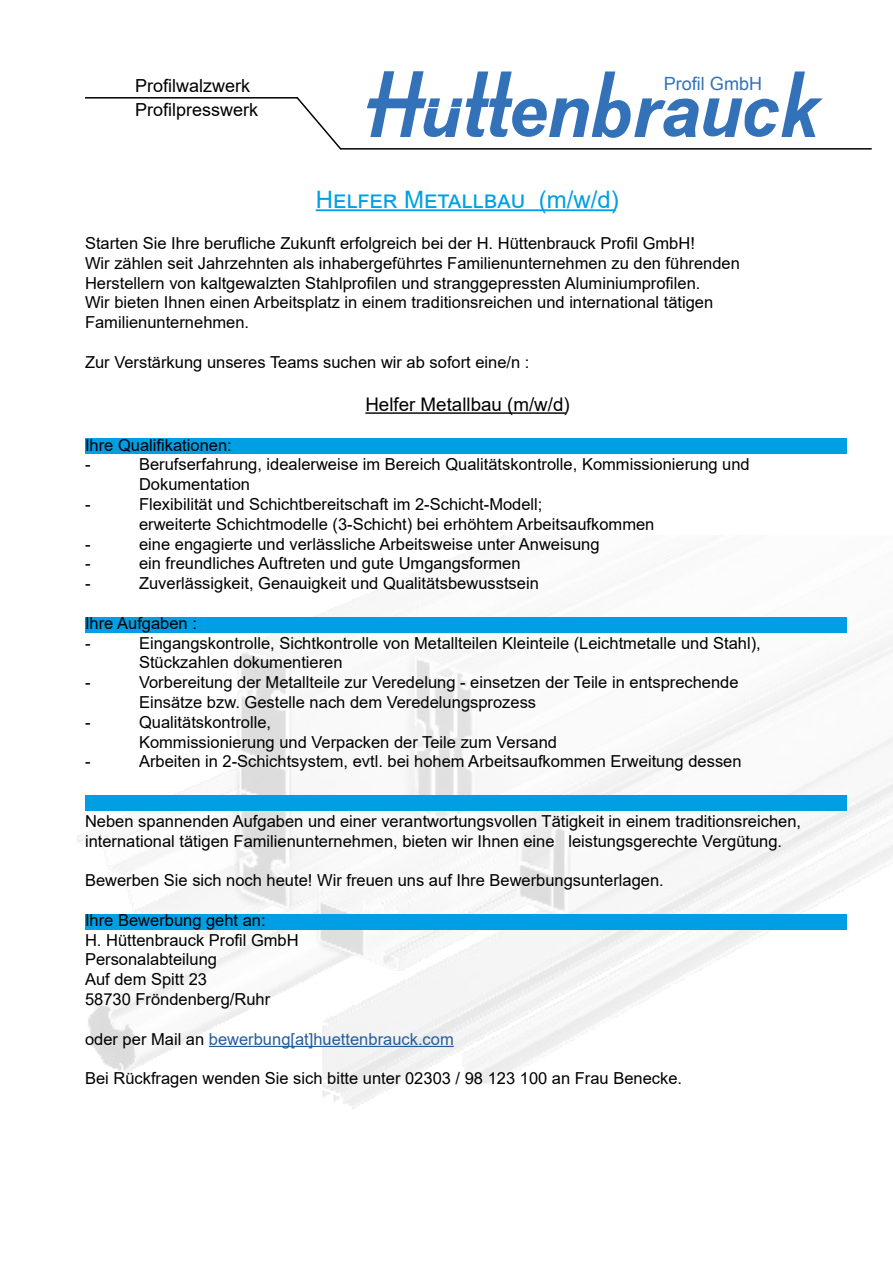
<style>
.page{position:relative;width:893px;height:1263px;background:#fff}
.page>*{position:absolute;margin:0;border:0;box-sizing:border-box;transform-origin:0 0}
.t1{font:24px "Arial";color:#009fe3}
.t2{font:18.75px "Arial";color:#000}
.t3{font:18.3px "Arial Narrow";color:#3372b8;scale:1.21 1}
.t4{font:18px/23.9px "Arial";color:#000}
.t5{font:16.5px/19.8px "Arial";color:#000}
.t6{font:16.5px "Arial";color:#275b9b}
.s1{font-style:inherit}
.s2{color:#000}
</style>
<div class="page">
<hr style="left:85px;top:97px;width:213px;height:2px;background:#000">
<hr style="left:340px;top:148px;width:532px;height:2px;background:#000">
<svg style="left:295px;top:97px;width:48px;height:53px"></svg>
<img style="left:77px;top:536px;width:816px;height:573px">
<hr style="left:316px;top:209px;width:299px;height:2px;background:#009fe3">
<hr style="left:365px;top:412px;width:201px;height:2px;background:#000">
<div style="left:85px;top:439px;width:761px;height:15px;background:#009fe3"></div>
<div style="left:85px;top:617px;width:761px;height:15px;background:#009fe3"></div>
<div style="left:85px;top:795px;width:761px;height:15px;background:#009fe3"></div>
<div style="left:85px;top:914px;width:761px;height:15px;background:#009fe3"></div>
<hr style="left:209px;top:1046px;width:245px;height:1px;background:#275b9b">
<svg style="left:367px;top:71px;width:456px;height:67px"></svg>
<p class="t4" style="left:135px;top:73px;width:125px">Profilwalzwerk<br>Profilpresswerk</p>
<p class="t3" style="left:664px;top:70px;width:83px">Profil GmbH</p>
<h1 class="t1" style="left:316px;top:183px;width:304px">Helfer Metallbau (<span class="s1">m/w/d)</span></h1>
<p class="t5" style="left:85px;top:233px;width:656px">Starten Sie Ihre berufliche Zukunft erfolgreich bei der H. Hüttenbrauck Profil GmbH!<br>Wir zählen seit Jahrzehnten als inhabergeführtes Familienunternehmen zu den führenden Herstellern von kaltgewalzten Stahlprofilen und stranggepressten Aluminiumprofilen.<br>Wir bieten Ihnen einen Arbeitsplatz in einem traditionsreichen und international tätigen Familienunternehmen.</p>
<p class="t5" style="left:85px;top:352px;width:446px">Zur Verstärkung unseres Teams suchen wir ab sofort eine/n :</p>
<p class="t2" style="left:365px;top:391px;width:206px">Helfer Metallbau (m/w/d)</p>
<p class="t5" style="left:85px;top:435px;width:148px">Ihre Qualifikationen: -</p>
<p class="t5" style="left:139px;top:455px;width:612px">Berufserfahrung, idealerweise im Bereich Qualitätskontrolle, Kommissionierung und<br>Dokumentation</p>
<p class="t5" style="left:85px;top:494px;width:7px">-</p>
<p class="t5" style="left:139px;top:494px;width:517px">Flexibilität und Schichtbereitschaft im 2-Schicht-Modell;<br>erweiterte Schichtmodelle (3-Schicht) bei erhöhtem Arbeitsaufkommen</p>
<p class="t5" style="left:85px;top:534px;width:7px">-</p>
<p class="t5" style="left:139px;top:534px;width:462px">eine engagierte und verlässliche Arbeitsweise unter Anweisung</p>
<p class="t5" style="left:85px;top:554px;width:7px">-</p>
<p class="t5" style="left:139px;top:554px;width:383px">ein freundliches Auftreten und gute Umgangsformen</p>
<p class="t5" style="left:85px;top:573px;width:7px">-</p>
<p class="t5" style="left:139px;top:573px;width:401px">Zuverlässigkeit, Genauigkeit und Qualitätsbewusstsein</p>
<p class="t5" style="left:85px;top:613px;width:113px">Ihre Aufgaben : -</p>
<p class="t5" style="left:139px;top:633px;width:623px">Eingangskontrolle, Sichtkontrolle von Metallteilen Kleinteile (Leichtmetalle und Stahl),<br>Stückzahlen dokumentieren</p>
<p class="t5" style="left:85px;top:672px;width:7px">-</p>
<p class="t5" style="left:139px;top:672px;width:601px">Vorbereitung der Metallteile zur Veredelung - einsetzen der Teile in entsprechende<br>Einsätze bzw. Gestelle nach dem Veredelungsprozess</p>
<p class="t5" style="left:85px;top:712px;width:7px">-</p>
<p class="t5" style="left:139px;top:712px;width:419px">Qualitätskontrolle,<br>Kommissionierung und Verpacken der Teile zum Versand</p>
<p class="t5" style="left:85px;top:752px;width:7px">-</p>
<p class="t5" style="left:139px;top:752px;width:604px">Arbeiten in 2-Schichtsystem, evtl. bei hohem Arbeitsaufkommen Erweitung dessen</p>
<p class="t5" style="left:85px;top:811px;width:718px">Neben spannenden Aufgaben und einer verantwortungsvollen Tätigkeit in einem traditionsreichen, international tätigen Familienunternehmen, bieten wir Ihnen eine leistungsgerechte Vergütung.</p>
<p class="t5" style="left:85px;top:870px;width:580px">Bewerben Sie sich noch heute! Wir freuen uns auf Ihre Bewerbungsunterlagen.</p>
<p class="t5" style="left:85px;top:910px;width:215px">Ihre Bewerbung geht an:<br>H. Hüttenbrauck Profil GmbH<br>Personalabteilung<br>Auf dem Spitt 23<br>58730 Fröndenberg/Ruhr</p>
<p class="t6" style="left:85px;top:1027px;width:370px"><span class="s2">oder per Mail an</span> bewerbung[at]huettenbrauck.com</p>
<p class="t5" style="left:85px;top:1068px;width:599px">Bei Rückfragen wenden Sie sich bitte unter 02303 / 98 123 100 an Frau Benecke.</p>
</div>
